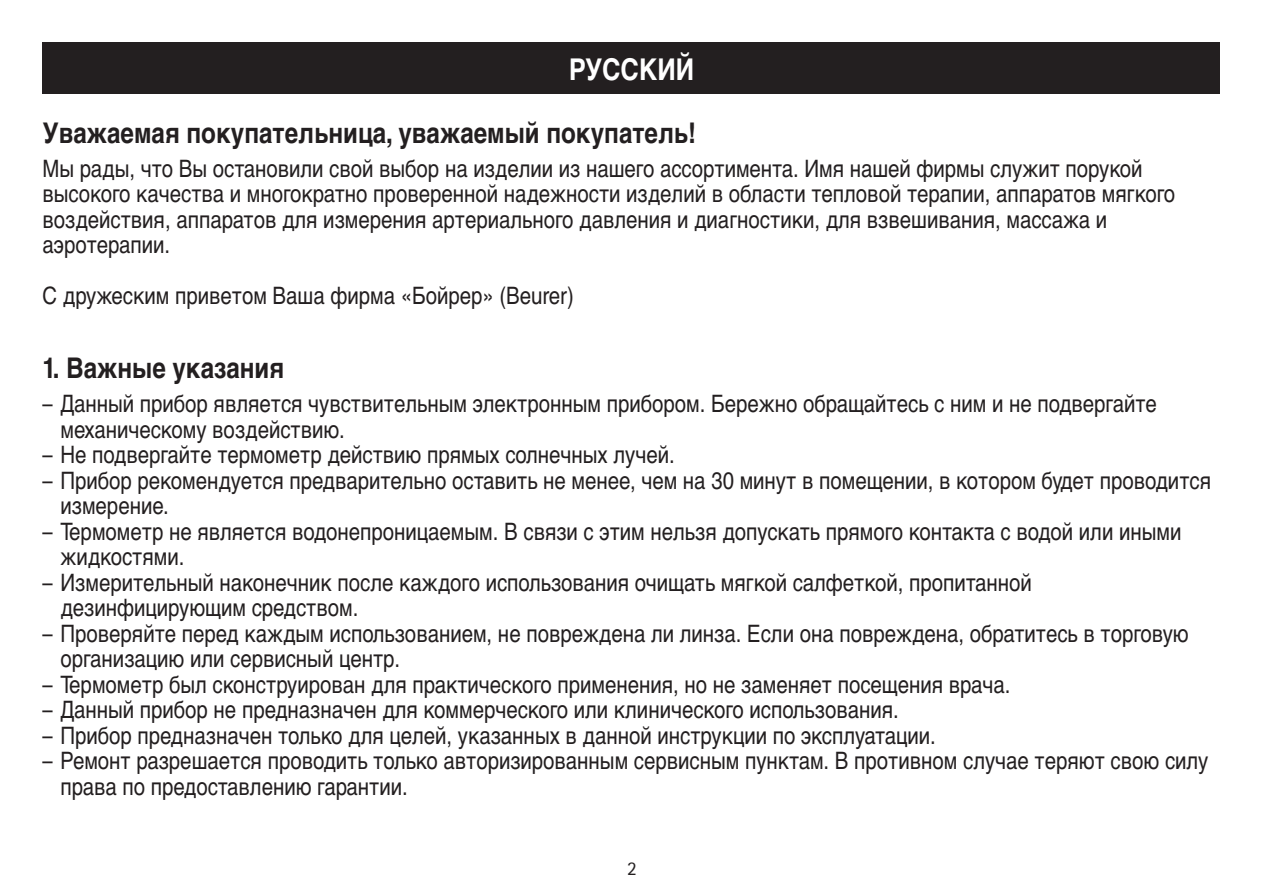
<style>
.page{position:relative;width:1263px;height:893px;background:#fff}
.page>*{position:absolute;margin:0;border:0;box-sizing:border-box;transform-origin:0 0}
.t1{font:700 30px "Helvetica Cyr";color:#fff;scale:.85 1}
.t2{font:700 28.5px "Helvetica Cyr";color:#231f20;scale:.85 1}
.t3{font:24px/25.5px "Helvetica Cyr Upright";color:#231f20;scale:.85 1}
</style>
<div class="page">
<div style="left:43px;top:43px;width:1177px;height:51px;background:#231f20"></div>
<p class="t1" style="left:569px;top:52px;width:149px">РУССКИЙ</p>
<p class="t2" style="left:43px;top:116px;width:771px">Уважаемая покупательница, уважаемый покупатель!</p>
<p class="t3" style="left:43px;top:156px;width:1334px">Мы рады, что Вы остановили свой выбор на изделии из нашего ассортимента. Имя нашей фирмы служит порукой высокого качества и многократно проверенной надежности изделий в области тепловой терапии, аппаратов мягкого воздействия, аппаратов для измерения артериального давления и диагностики, для взвешивания, массажа и аэротерапии.</p>
<p class="t3" style="left:43px;top:283px;width:627px">С дружеским приветом Ваша фирма «Бойрер» (Beurer)</p>
<p class="t2" style="left:43px;top:352px;width:286px">1. Важные указания</p>
<p class="t3" style="left:61px;top:391px;width:1291px;text-indent:-18px">– Данный прибор является чувствительным электронным прибором. Бережно обращайтесь с ним и не подвергайте механическому воздействию.</p>
<p class="t3" style="left:43px;top:442px;width:745px">– Не подвергайте термометр действию прямых солнечных лучей.</p>
<p class="t3" style="left:61px;top:468px;width:1355px;text-indent:-18px">– Прибор рекомендуется предварительно оставить не менее, чем на 30 минут в помещении, в котором будет проводится измерение.</p>
<p class="t3" style="left:61px;top:519px;width:1320px;text-indent:-18px">– Термометр не является водонепроницаемым. В связи с этим нельзя допускать прямого контакта с водой или иными жидкостями.</p>
<p class="t3" style="left:61px;top:570px;width:1144px;text-indent:-18px">– Измерительный наконечник после каждого использования очищать мягкой салфеткой, пропитанной дезинфицирующим средством.</p>
<p class="t3" style="left:61px;top:621px;width:1329px;text-indent:-18px">– Проверяйте перед каждым использованием, не повреждена ли линза. Если она повреждена, обратитесь в торговую организацию или сервисный центр.</p>
<p class="t3" style="left:43px;top:672px;width:1140px">– Термометр был сконструирован для практического применения, но не заменяет посещения врача.</p>
<p class="t3" style="left:43px;top:697px;width:1009px">– Данный прибор не предназначен для коммерческого или клинического использования.</p>
<p class="t3" style="left:43px;top:723px;width:1052px">– Прибор предназначен только для целей, указанных в данной инструкции по эксплуатации.</p>
<p class="t3" style="left:61px;top:748px;width:1352px;text-indent:-18px">– Ремонт разрешается проводить только авторизированным сервисным пунктам. В противном случае теряют свою силу права по предоставлению гарантии.</p>
</div>
